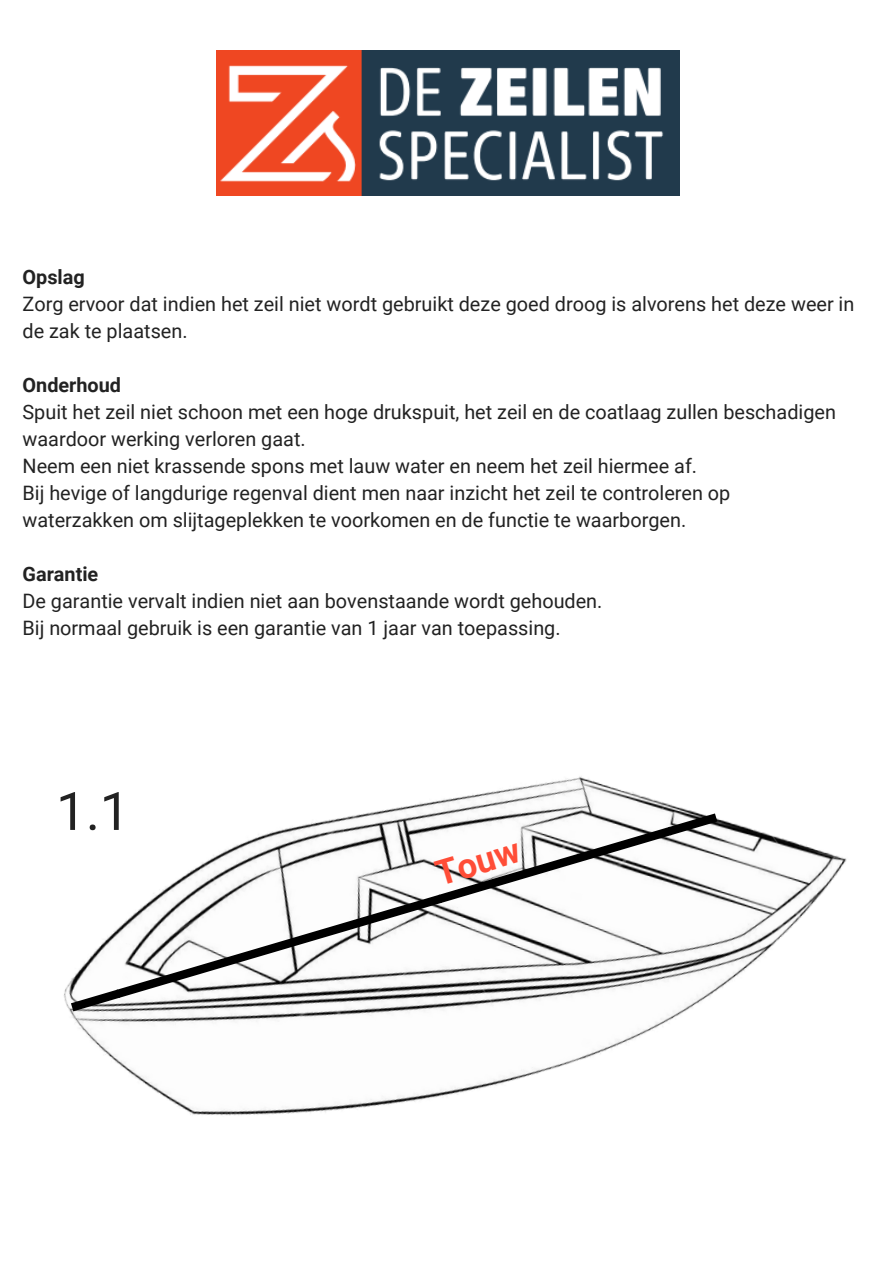
<style>
.page{position:relative;width:893px;height:1263px;background:#fff}
.page>*{position:absolute;margin:0;border:0;box-sizing:border-box;transform-origin:0 0}
.t1{font:52.95px "Roboto";color:#222}
.t2{font:700 34.8px "Roboto";color:#ff4d37}
.t3{font:19.8px/27px "Roboto";color:#222}
.t4{font:700 19.8px "Roboto";color:#222}
</style>
<div class="page">
<img style="left:216px;top:51px;width:463px;height:145px">
<img style="left:63px;top:776px;width:784px;height:340px">
<svg style="left:71px;top:800px;width:646px;height:211px"></svg>
<p class="t4" style="left:23px;top:265px;width:64px">Opslag</p>
<p class="t3" style="left:23px;top:290px;width:833px">Zorg ervoor dat indien het zeil niet wordt gebruikt deze goed droog is alvorens het deze weer in de zak te plaatsen.</p>
<p class="t4" style="left:23px;top:373px;width:100px">Onderhoud</p>
<p class="t3" style="left:23px;top:399px;width:815px">Spuit het zeil niet schoon met een hoge drukspuit, het zeil en de coatlaag zullen beschadigen waardoor werking verloren gaat.<br>Neem een niet krassende spons met lauw water en neem het zeil hiermee af.<br>Bij hevige of langdurige regenval dient men naar inzicht het zeil te controleren op waterzakken om slijtageplekken te voorkomen en de functie te waarborgen.</p>
<p class="t4" style="left:23px;top:563px;width:77px">Garantie</p>
<p class="t3" style="left:23px;top:588px;width:581px">De garantie vervalt indien niet aan bovenstaande wordt gehouden.<br>Bij normaal gebruik is een garantie van 1 jaar van toepassing.</p>
<h1 class="t1" style="left:56px;top:781px;width:75px">1.1</h1>
<h2 class="t2" style="left:431px;top:855px;width:88px;rotate:-17deg">Touw</h2>
</div>
